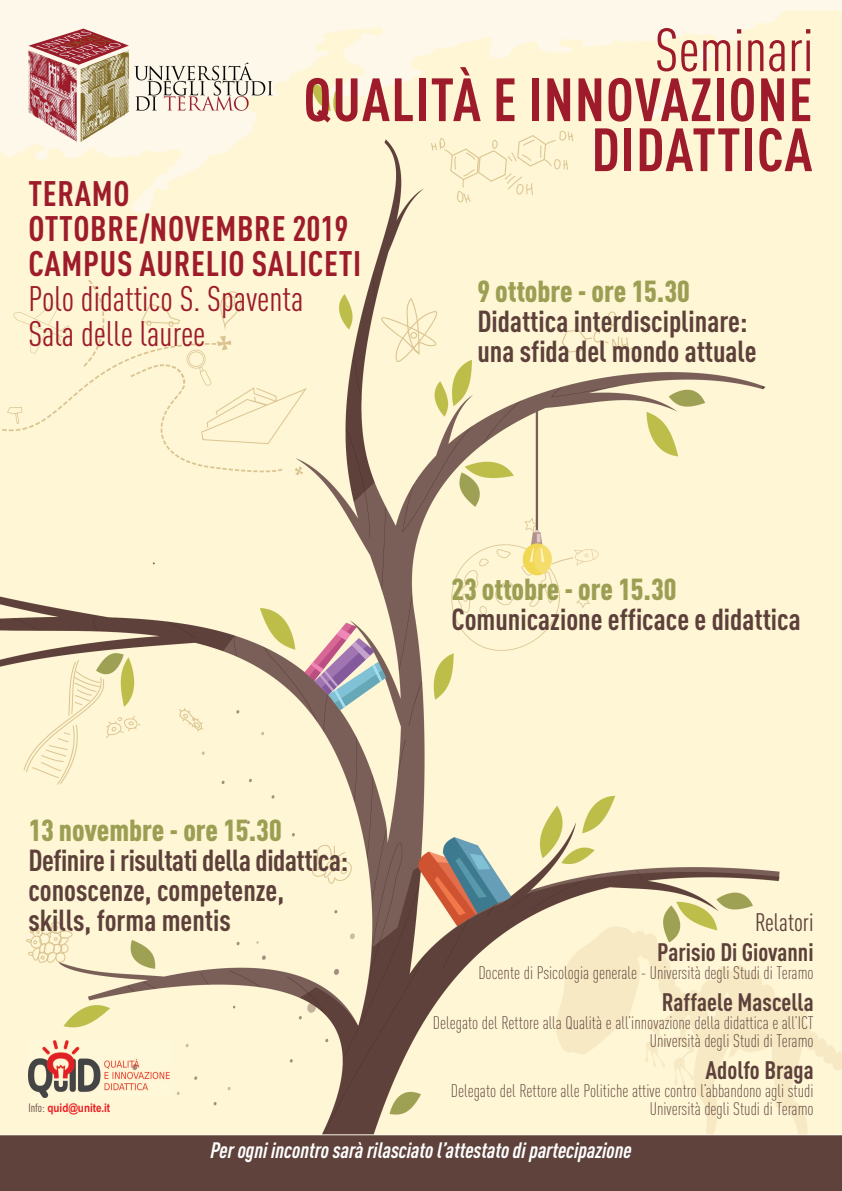
<style>
.page{position:relative;width:842px;height:1191px;background:#fff}
.page>*{position:absolute;margin:0;border:0;box-sizing:border-box;transform-origin:0 0}
.t1{font:700 condensed 60px/50px "DIN Pro";letter-spacing:.02em;color:#9d1b2a;text-align:right}
.t2{font:condensed 60px "DIN Pro";color:#9d1b2a}
.t3{font:700 condensed 35px/35px "DIN Pro";letter-spacing:.02em;color:#9d1b2a}
.t4{font:condensed 35px/35px "DIN Pro";color:#9d1b2a}
.t5{font:700 condensed 30px/30px "DIN Pro";color:#5d403a}
.t6{font:900 condensed 30px "DIN Pro";color:#9c9f53}
.t7{font:700 condensed 25px "DIN Pro";color:#5d403a}
.t8{font:condensed 25px "DIN Pro";color:#5d403a}
.t9{font:italic 700 condensed 22px "DIN Pro";color:#fff}
.t10{font:300 condensed 18px/18px "DIN Pro";color:#5d403a;text-align:right}
.t11{font:700 12px "Arial Narrow";color:#ee1d23}
.s1{font-family:"DIN Pro";font-weight:400;font-stretch:condensed;color:#5d403a}
</style>
<div class="page">
<img style="left:0;top:0;width:842px;height:1191px">
<img style="left:28px;top:1040px;width:141px;height:57px">
<h1 class="t2" style="left:655px;top:28px;width:160px">Seminari</h1>
<h1 class="t1" style="left:304px;top:80px;width:510px">QUALITÀ E INNOVAZIONE<br>DIDATTICA</h1>
<h2 class="t3" style="left:28px;top:180px;width:335px">TERAMO<br>OTTOBRE/NOVEMBRE 2019<br>CAMPUS AURELIO SALICETI</h2>
<h2 class="t4" style="left:28px;top:285px;width:277px">Polo didattico S. Spaventa<br>Sala delle lauree</h2>
<h3 class="t6" style="left:477px;top:281px;width:214px">9 ottobre - ore 15.30</h3>
<h3 class="t5" style="left:477px;top:309px;width:281px">Didattica interdisciplinare: una sfida del mondo attuale</h3>
<h3 class="t6" style="left:451px;top:578px;width:227px">23 ottobre - ore 15.30</h3>
<h3 class="t5" style="left:451px;top:607px;width:351px">Comunicazione efficace e didattica</h3>
<h3 class="t6" style="left:28px;top:819px;width:255px">13 novembre - ore 15.30</h3>
<h3 class="t5" style="left:28px;top:848px;width:321px">Definire i risultati della didattica: conoscenze, competenze, skills, forma mentis</h3>
<h3 class="t8" style="left:755px;top:913px;width:60px">Relatori</h3>
<h3 class="t7" style="left:657px;top:943px;width:158px">Parisio Di Giovanni</h3>
<p class="t10" style="left:478px;top:965px;width:337px">Docente di Psicologia generale - Università degli Studi di Teramo</p>
<h3 class="t7" style="left:662px;top:993px;width:153px">Raffaele Mascella</h3>
<p class="t10" style="left:433px;top:1015px;width:382px">Delegato del Rettore alla Qualità e all’innovazione della didattica e all’ICT<br>Università degli Studi di Teramo</p>
<h3 class="t7" style="left:705px;top:1061px;width:110px">Adolfo Braga</h3>
<p class="t10" style="left:451px;top:1083px;width:364px">Delegato del Rettore alle Politiche attive contro l’abbandono agli studi<br>Università degli Studi di Teramo</p>
<p class="t9" style="left:210px;top:1142px;width:423px">Per ogni incontro sarà rilasciato l’attestato di partecipazione</p>
<p class="t11" style="left:28px;top:1100px;width:83px"><span class="s1">Info:</span> quid@unite.it</p>
</div>
